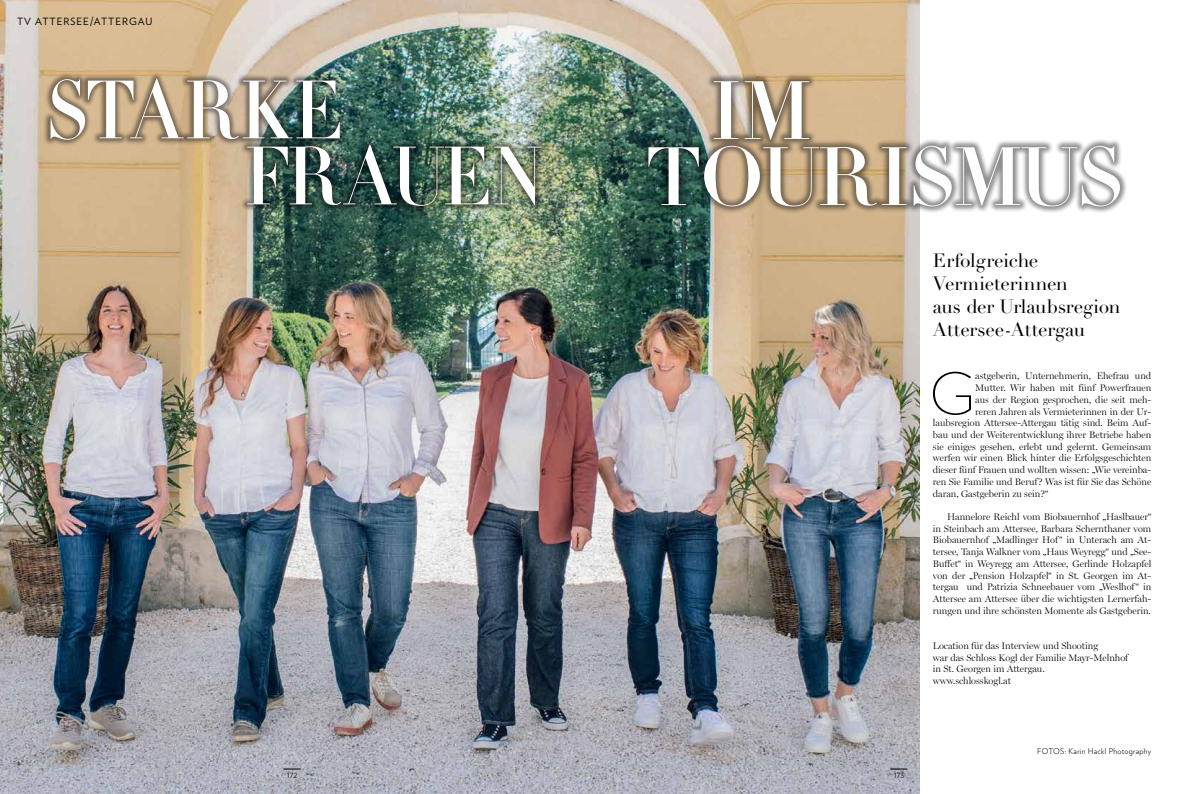
<style>
.page{position:relative;width:1191px;height:794px;background:#fff}
.page>*{position:absolute;margin:0;border:0;box-sizing:border-box;transform-origin:0 0}
.t1{font:81px/66px "Didot LT Pro Headline";letter-spacing:-.035em;color:#fff;scale:.91 1}
.t2{font:81px/66px "Didot LT Pro Headline";letter-spacing:-.035em;color:#fff}
.t3{font:200 57.5px "Verlag";color:#000}
.t4{font:19px/23px "Didot LT Pro";letter-spacing:-.005em;color:#000}
.t5{font:10px "Verlag";letter-spacing:.1em;color:#000}
.t6{font:300 9.6px/11.7px "Miller Display";color:#000;text-align:justify}
.t7{font:300 9px "Verlag";color:#000}
.t8{font:300 8px "Verlag";letter-spacing:.04em;color:#000}
</style>
<div class="page">
<img style="left:0;top:0;width:919px;height:794px">
<div style="left:43px;top:71px;width:505px;height:142px;background:#000;opacity:.44"></div>
<div style="left:640px;top:73px;width:488px;height:141px;background:#000;opacity:.44"></div>
<svg style="left:283px;top:769px;width:17px;height:1px"></svg>
<svg style="left:890px;top:769px;width:17px;height:1px"></svg>
<p class="t5" style="left:17px;top:14px;width:137px">TV ATTERSEE/ATTERGAU</p>
<h1 class="t1" style="left:244px;top:79px;width:331px;text-indent:-198px">STARKE<br>FRAUEN</h1>
<h1 class="t2" style="left:646px;top:80px;width:480px;text-indent:63px">IM<br>TOURISMUS</h1>
<h3 class="t4" style="left:933px;top:249px;width:189px">Erfolgreiche<br>Vermieterinnen<br>aus der Urlaubsregion<br>Attersee-Attergau</h3>
<h2 class="t3" style="left:929px;top:352px;width:47px">G</h2>
<p class="t6" style="left:975px;top:370px;width:177px">astgeberin, Unternehmerin, Ehefrau und</p>
<p class="t6" style="left:975px;top:382px;width:177px">Mutter. Wir haben mit fünf Powerfrauen</p>
<p class="t6" style="left:975px;top:394px;width:177px">aus der Region gesprochen, die seit meh-</p>
<p class="t6" style="left:975px;top:406px;width:177px">reren Jahren als Vermieterinnen in der Ur-</p>
<p class="t6" style="left:933px;top:417px;width:220px">laubsregion Attersee-Attergau tätig sind. Beim Auf-</p>
<p class="t6" style="left:933px;top:429px;width:220px">bau und der Weiterentwicklung ihrer Betriebe haben</p>
<p class="t6" style="left:933px;top:441px;width:220px">sie einiges gesehen, erlebt und gelernt. Gemeinsam</p>
<p class="t6" style="left:933px;top:452px;width:220px">werfen wir einen Blick hinter die Erfolgsgeschichten</p>
<p class="t6" style="left:933px;top:464px;width:220px">dieser fünf Frauen und wollten wissen: „Wie vereinba-</p>
<p class="t6" style="left:933px;top:476px;width:220px">ren Sie Familie und Beruf? Was ist für Sie das Schöne</p>
<p class="t6" style="left:933px;top:487px;width:117px">daran, Gastgeberin zu sein?“</p>
<p class="t6" style="left:933px;top:511px;width:220px;text-indent:14px">Hannelore Reichl vom Biobauernhof „Haslbauer“ in Steinbach am Attersee, Barbara Schernthaner vom Biobauernhof „Madlinger Hof “ in Unterach am At&shy;tersee, Tanja Walkner vom „Haus Weyregg“ und „See-Buffet“ in Weyregg am Attersee, Gerlinde Holzapfel von der „Pension Holzapfel“ in St. Georgen im At&shy;tergau und Patrizia Schneebauer vom „Weslhof “ in Attersee am Attersee über die wichtigsten Lernerfah&shy;rungen und ihre schönsten Momente als Gastgeberin.</p>
<p class="t6" style="left:933px;top:640px;width:197px;text-align:left">Location für das Interview und Shooting<br>war das Schloss Kogl der Familie Mayr-Melnhof in St. Georgen im Attergau.<br>www.schlosskogl.at</p>
<p class="t8" style="left:1037px;top:745px;width:116px">FOTOS: Karin Hackl Photography</p>
<p class="t7" style="left:287px;top:768px;width:12px">172</p>
<p class="t7" style="left:893px;top:768px;width:12px">173</p>
</div>
